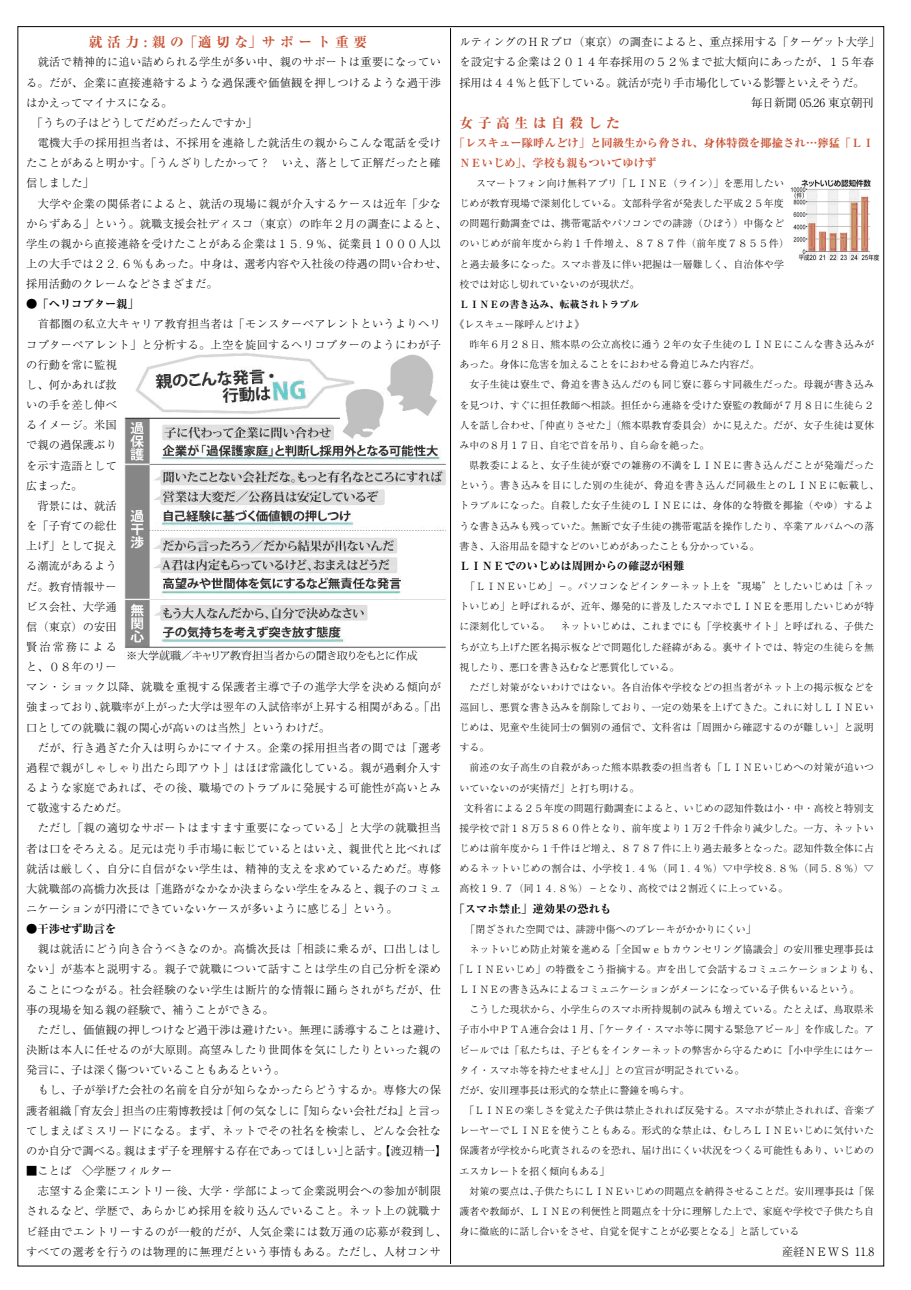
<style>
.page{position:relative;width:911px;height:1290px;background:#fff}
.page>*{position:absolute;margin:0;border:0;box-sizing:border-box;transform-origin:0 0}
.t1{font:700 expanded 13.75px "Ryumin Pro";letter-spacing:.335em;color:#c95233}
.t2{font:300 11.5px "Ryumin Pro";color:#000}
.t3{font:300 11.25px/20.1px "Ryumin Pro";letter-spacing:.025em;color:#000}
.t4{font:300 11.25px/20.1px "Ryumin Pro";color:#000}
.t5{font:700 expanded 11.25px/20.1px "Ryumin Pro";letter-spacing:.01em;color:#c95233}
.t6{font:700 expanded 11.25px "Ryumin Pro";color:#000}
.t7{font:300 11.25px "Ryumin Pro";letter-spacing:.175em;color:#000}
.t8{font:300 10px/20.1px "Ryumin Pro";letter-spacing:.01em;color:#000}
.t9{font:700 expanded 10px "Ryumin Pro";color:#000}
.s1{font-weight:300;font-stretch:normal}
</style>
<div class="page">
<hr style="left:450px;top:28px;width:1px;height:1236px;background:#000">
<img style="left:124px;top:353px;width:322px;height:308px">
<img style="left:790px;top:179px;width:89px;height:81px">
<h1 class="t1" style="left:89px;top:31px;width:280px">就活力 親: の「適切な」サポート重要</h1>
<p class="t3" style="left:26px;top:51px;width:422px">　就活で精神的に追い詰められる学生が多い中、親のサポートは重要になっている。だが、企業に直接連絡するような過保護や価値観を押しつけるような過干渉はかえってマイナスになる。<br>　「うちの子はどうしてだめだったんですか「<br>　電機大手の採用担当者は、不採用を連絡した就活生の親からこんな電話を受けたことがあると明かす。「うんざりしたかって？　いえ、落として正解だったと確信しました「<br>　大学や企業の関係者によると、就活の現場に親が介入するケースは近年「少なからずある」という。就職支援会社ディスコ（東京）の昨年２月の調査によると、学生の親から直接連絡を受けたことがある企業は１５. ９％、従業員１０００人以上の大手では２２. ６％もあった。中身は、選考内容や入社後の待遇の問い合わせ、採用活動のクレームなどさまざまだ。</p>
<p class="t6" style="left:26px;top:295px;width:114px"><span class="s1">●</span>「ヘリコプター親「</p>
<p class="t3" style="left:26px;top:313px;width:416px">　首都圏の私立大キャリア教育担当者は「モンスターペアレントというよりヘリ</p>
<p class="t3" style="left:26px;top:333px;width:416px">コプターペアレント」と分析する。上空を旋回するヘリコプターのようにわが子</p>
<p class="t3" style="left:26px;top:354px;width:92px">の行動を常に監視</p>
<p class="t3" style="left:26px;top:374px;width:92px">し、何かあれば救</p>
<p class="t3" style="left:26px;top:394px;width:92px">いの手を差し伸べ</p>
<p class="t3" style="left:26px;top:414px;width:92px">るイメージ。米国</p>
<p class="t3" style="left:26px;top:434px;width:92px">で親の過保護ぶり</p>
<p class="t3" style="left:26px;top:454px;width:92px">を示す造語として</p>
<p class="t3" style="left:26px;top:474px;width:58px">広まった。</p>
<p class="t3" style="left:26px;top:495px;width:92px">　背景には、就活</p>
<p class="t3" style="left:26px;top:515px;width:92px">を「子育ての総仕</p>
<p class="t3" style="left:26px;top:535px;width:92px">上げ」として捉え</p>
<p class="t3" style="left:26px;top:555px;width:92px">る潮流があるよう</p>
<p class="t3" style="left:26px;top:575px;width:92px">だ。教育情報サー</p>
<p class="t3" style="left:26px;top:595px;width:92px">ビス会社、大学通</p>
<p class="t3" style="left:26px;top:616px;width:92px">信（東京）の安田</p>
<p class="t7" style="left:26px;top:638px;width:92px">賢治常務による</p>
<p class="t3" style="left:26px;top:656px;width:92px">と、０８年のリー</p>
<p class="t3" style="left:26px;top:676px;width:416px">マン・ショック以降、就職を重視する保護者主導で子の進学大学を決める傾向が</p>
<p class="t4" style="left:99px;top:696px;width:343px">就職率が上がった大学は翌年の入試倍率が上昇する相関がある。「出</p>
<p class="t3" style="left:26px;top:696px;width:80px">強まっており、</p>
<p class="t4" style="left:26px;top:716px;width:305px">口としての就職に親の関心が高いのは当然」というわけだ。</p>
<p class="t3" style="left:26px;top:736px;width:416px">　だが、行き過ぎた介入は明らかにマイナス。企業の採用担当者の間では「選考</p>
<p class="t3" style="left:26px;top:757px;width:416px">過程で親がしゃしゃり出たら即アウト」はほぼ常識化している。親が過剰介入す</p>
<p class="t3" style="left:26px;top:777px;width:416px">るような家庭であれば、その後、職場でのトラブルに発展する可能性が高いとみ</p>
<p class="t4" style="left:26px;top:797px;width:103px">て敬遠するためだ。</p>
<p class="t3" style="left:26px;top:817px;width:416px">　ただし「親の適切なサポートはますます重要になっている」と大学の就職担当</p>
<p class="t3" style="left:26px;top:837px;width:416px">者は口をそろえる。足元は売り手市場に転じているとはいえ、親世代と比べれば</p>
<p class="t3" style="left:26px;top:857px;width:416px">就活は厳しく、自分に自信がない学生は、精神的支えを求めているためだ。専修</p>
<p class="t3" style="left:373px;top:878px;width:69px">親子のコミュ</p>
<p class="t4" style="left:26px;top:878px;width:373px">大就職部の高橋力次長は「進路がなかなか決まらない学生をみると、<br>ニケーションが円滑にできていないケースが多いように感じる」という。</p>
<p class="t6" style="left:26px;top:920px;width:91px"><span class="s1">●</span>干渉せず助言を</p>
<p class="t3" style="left:26px;top:938px;width:416px">　親は就活にどう向き合うべきなのか。高橋次長は「相談に乗るが、口出しはし</p>
<p class="t3" style="left:26px;top:958px;width:416px">ない」が基本と説明する。親子で就職について話すことは学生の自己分析を深め</p>
<p class="t3" style="left:26px;top:978px;width:416px">ることにつながる。社会経験のない学生は断片的な情報に踊らされがちだが、仕</p>
<p class="t4" style="left:26px;top:998px;width:249px">事の現場を知る親の経験で、補うことができる。</p>
<p class="t3" style="left:26px;top:1019px;width:422px">　ただし、価値観の押しつけなど過干渉は避けたい。無理に誘導することは避け、</p>
<p class="t3" style="left:26px;top:1039px;width:416px">決断は本人に任せるのが大原則。高望みしたり世間体を気にしたりといった親の</p>
<p class="t4" style="left:26px;top:1059px;width:260px">発言に、子は深く傷ついていることもあるという。</p>
<p class="t3" style="left:26px;top:1079px;width:416px">　もし、子が挙げた会社の名前を自分が知らなかったらどうするか。専修大の保</p>
<p class="t3" style="left:407px;top:1099px;width:35px">と言っ</p>
<p class="t4" style="left:297px;top:1099px;width:114px">『知らない会社だね』</p>
<p class="t3" style="left:221px;top:1099px;width:80px">「何の気なしに</p>
<p class="t3" style="left:69px;top:1099px;width:58px">「育友会」</p>
<p class="t4" style="left:122px;top:1099px;width:103px">担当の庄菊博教授は</p>
<p class="t3" style="left:26px;top:1099px;width:46px">護者組織</p>
<p class="t3" style="left:26px;top:1119px;width:416px">てしまえばミスリードになる。まず、ネットでその社名を検索し、どんな会社な</p>
<p class="t3" style="left:343px;top:1140px;width:105px">と話す。【渡辺精一【</p>
<p class="t4" style="left:124px;top:1140px;width:227px">親はまず子を理解する存在であってほしい」</p>
<p class="t4" style="left:26px;top:1140px;width:103px">のか自分で調べる。</p>
<p class="t3" style="left:26px;top:1160px;width:422px">■ことば　◇学歴フィルター<br>　志望する企業にエントリー後、大学・学部によって企業説明会への参加が制限されるなど、学歴で、あらかじめ採用を絞り込んでいること。ネット上の就職ナビ経由でエントリーするのが一般的だが、人気企業には数万通の応募が殺到し、すべての選考を行うのは物理的に無理だという事情もある。ただし、人材コンサ</p>
<p class="t3" style="left:459px;top:31px;width:422px">ルティングのＨＲプロ（東京）の調査によると、重点採用する「ターゲット大学「を設定する企業は２０１４年春採用の５２％まで拡大傾向にあったが、１５年春採用は４４％と低下している。就活が売り手市場化している影響といえそうだ。</p>
<p class="t2" style="left:751px;top:94px;width:125px">毎日新聞 05.26 東京朝刊</p>
<h1 class="t1" style="left:459px;top:112px;width:162px">女子高生は自殺した</h1>
<p class="t5" style="left:459px;top:132px;width:416px;text-indent:-6px">「レスキュー隊呼んどけ」と同級生から脅され、身体特徴を揶揄され…獰猛「ＬＩ<br>ＮＥいじめ」、学校も親もついてゆけず</p>
<p class="t8" style="left:459px;top:172px;width:331px;text-indent:17px">スマートフォン向け無料アプリ「ＬＩＮＥ（ライン）」を悪用したいじめが教育現場で深刻化している。文部科学省が発表した平成２５年度の問題行動調査では、携帯電話やパソコンでの誹謗（ひぼう）中傷などのいじめが前年度から約１千件増え、８７８７件（前年度７８５５件(と過去最多になった。スマホ普及に伴い把握は一層難しく、自治体や学校では対応し切れていないのが現状だ。</p>
<p class="t9" style="left:459px;top:296px;width:181px">ＬＩＮＥの書き込み、転載されトラブル</p>
<p class="t8" style="left:459px;top:313px;width:421px;text-indent:-5px">《レスキュー隊呼んどけよ《<br>　昨年６月２８日、熊本県の公立高校に通う２年の女子生徒のＬＩＮＥにこんな書き込みがあった。身体に危害を加えることをにおわせる脅迫じみた内容だ。<br>　女子生徒は寮生で、脅迫を書き込んだのも同じ寮に暮らす同級生だった。母親が書き込みを見つけ、すぐに担任教師へ相談。担任から連絡を受けた寮監の教師が７月８日に生徒ら２人を話し合わせ、「仲直りさせた」（熊本県教育委員会）かに見えた。だが、女子生徒は夏休み中の８月１７日、自宅で首を吊り、自ら命を絶った。<br>　県教委によると、女子生徒が寮での雑務の不満をＬＩＮＥに書き込んだことが発端だったという。書き込みを目にした別の生徒が、脅迫を書き込んだ同級生とのＬＩＮＥに転載し、トラブルになった。自殺した女子生徒のＬＩＮＥには、身体的な特徴を揶揄（やゆ）するような書き込みも残っていた。無断で女子生徒の携帯電話を操作したり、卒業アルバムへの落書き、入浴用品を隠すなどのいじめがあったことも分かっている。</p>
<p class="t6" style="left:459px;top:557px;width:226px">ＬＩＮＥでのいじめは周囲からの確認が困難</p>
<p class="t8" style="left:465px;top:575px;width:410px">「ＬＩＮＥいじめ」－。パソコンなどインターネット上を“現場”としたいじめは「ネッ</p>
<p class="t8" style="left:459px;top:595px;width:416px">トいじめ」と呼ばれるが、近年、爆発的に普及したスマホでＬＩＮＥを悪用したいじめが特</p>
<p class="t8" style="left:459px;top:616px;width:416px">に深刻化している。　ネットいじめは、これまでにも「学校裏サイト」と呼ばれる、子供た</p>
<p class="t8" style="left:459px;top:636px;width:416px">ちが立ち上げた匿名掲示板などで問題化した経緯がある。裏サイトでは、特定の生徒らを無</p>
<p class="t8" style="left:459px;top:656px;width:221px">視したり、悪口を書き込むなど悪質化している。</p>
<p class="t8" style="left:459px;top:676px;width:416px">　ただし対策がないわけではない。各自治体や学校などの担当者がネット上の掲示板などを</p>
<p class="t8" style="left:459px;top:696px;width:416px">巡回し、悪質な書き込みを削除しており、一定の効果を上げてきた。これに対しＬＩＮＥい</p>
<p class="t8" style="left:459px;top:716px;width:416px">じめは、児童や生徒同士の個別の通信で、文科省は「周囲から確認するのが難しい」と説明</p>
<p class="t8" style="left:459px;top:737px;width:31px">する。</p>
<p class="t8" style="left:459px;top:757px;width:416px">　前述の女子高生の自殺があった熊本県教委の担当者も「ＬＩＮＥいじめへの対策が追いつ</p>
<p class="t8" style="left:459px;top:777px;width:181px">いていないのが実情だ」と打ち明ける。</p>
<p class="t8" style="left:464px;top:797px;width:411px">文科省による２５年度の問題行動調査によると、いじめの認知件数は小・中・高校と特別支</p>
<p class="t8" style="left:459px;top:817px;width:416px">援学校で計１８万５８６０件となり、前年度より１万２千件余り減少した。一方、ネットい</p>
<p class="t8" style="left:459px;top:837px;width:416px">じめは前年度から１千件ほど増え、８７８７件に上り過去最多となった。認知件数全体に占</p>
<p class="t8" style="left:459px;top:857px;width:416px">めるネットいじめの割合は、小学校１. ４％（同１. ４％）▽中学校８. ８％（同５. ８％(▽</p>
<p class="t8" style="left:459px;top:878px;width:330px">高校１９. ７（同１４. ８％）－となり、高校では２割近くに上っている。</p>
<p class="t6" style="left:454px;top:900px;width:159px">「スマホ禁止」逆効果の恐れも</p>
<p class="t8" style="left:465px;top:918px;width:291px">「閉ざされた空間では、誹謗中傷へのブレーキがかかりにくい「</p>
<p class="t8" style="left:459px;top:938px;width:416px">　ネットいじめ防止対策を進める「全国ｗｅｂカウンセリング協議会」の安川雅史理事長は</p>
<p class="t8" style="left:454px;top:958px;width:426px">「ＬＩＮＥいじめ」の特徴をこう指摘する。声を出して会話するコミュニケーションよりも、</p>
<p class="t8" style="left:459px;top:978px;width:401px">ＬＩＮＥの書き込みによるコミュニケーションがメーンになっている子供もいるという。</p>
<p class="t8" style="left:459px;top:999px;width:416px">　こうした現状から、小学生らのスマホ所持規制の試みも増えている。たとえば、鳥取県米</p>
<p class="t8" style="left:459px;top:1019px;width:416px">子市小中ＰＴＡ連合会は１月、「ケータイ・スマホ等に関する緊急アピール」を作成した。ア</p>
<p class="t8" style="left:459px;top:1039px;width:416px">ピールでは「私たちは、子どもをインターネットの弊害から守るために『小中学生にはケー</p>
<p class="t8" style="left:459px;top:1059px;width:286px">タイ・スマホ等を持たせません』」との宣言が明記されている。</p>
<p class="t8" style="left:459px;top:1079px;width:231px">だが、安川理事長は形式的な禁止に警鐘を鳴らす。</p>
<p class="t8" style="left:459px;top:1099px;width:416px">　「ＬＩＮＥの楽しさを覚えた子供は禁止されれば反発する。スマホが禁止されれば、音楽プ</p>
<p class="t8" style="left:459px;top:1119px;width:416px">レーヤーでＬＩＮＥを使うこともある。形式的な禁止は、むしろＬＩＮＥいじめに気付いた</p>
<p class="t8" style="left:459px;top:1140px;width:416px">保護者が学校から叱責されるのを恐れ、届け出にくい状況をつくる可能性もあり、いじめの</p>
<p class="t8" style="left:459px;top:1160px;width:151px">エスカレートを招く傾向もある「</p>
<p class="t8" style="left:534px;top:1180px;width:341px">子供たちにＬＩＮＥいじめの問題点を納得させることだ。安川理事長は「保</p>
<p class="t8" style="left:459px;top:1180px;width:416px;text-indent:10px">対策の要点は、<br>護者や教師が、ＬＩＮＥの利便性と問題点を十分に理解した上で、家庭や学校で子供たち自身に徹底的に話し合いをさせ、自覚を促すことが必要となる」と話している</p>
<p class="t2" style="left:781px;top:1242px;width:94px">産経ＮＥＷＳ 11.8</p>
</div>
